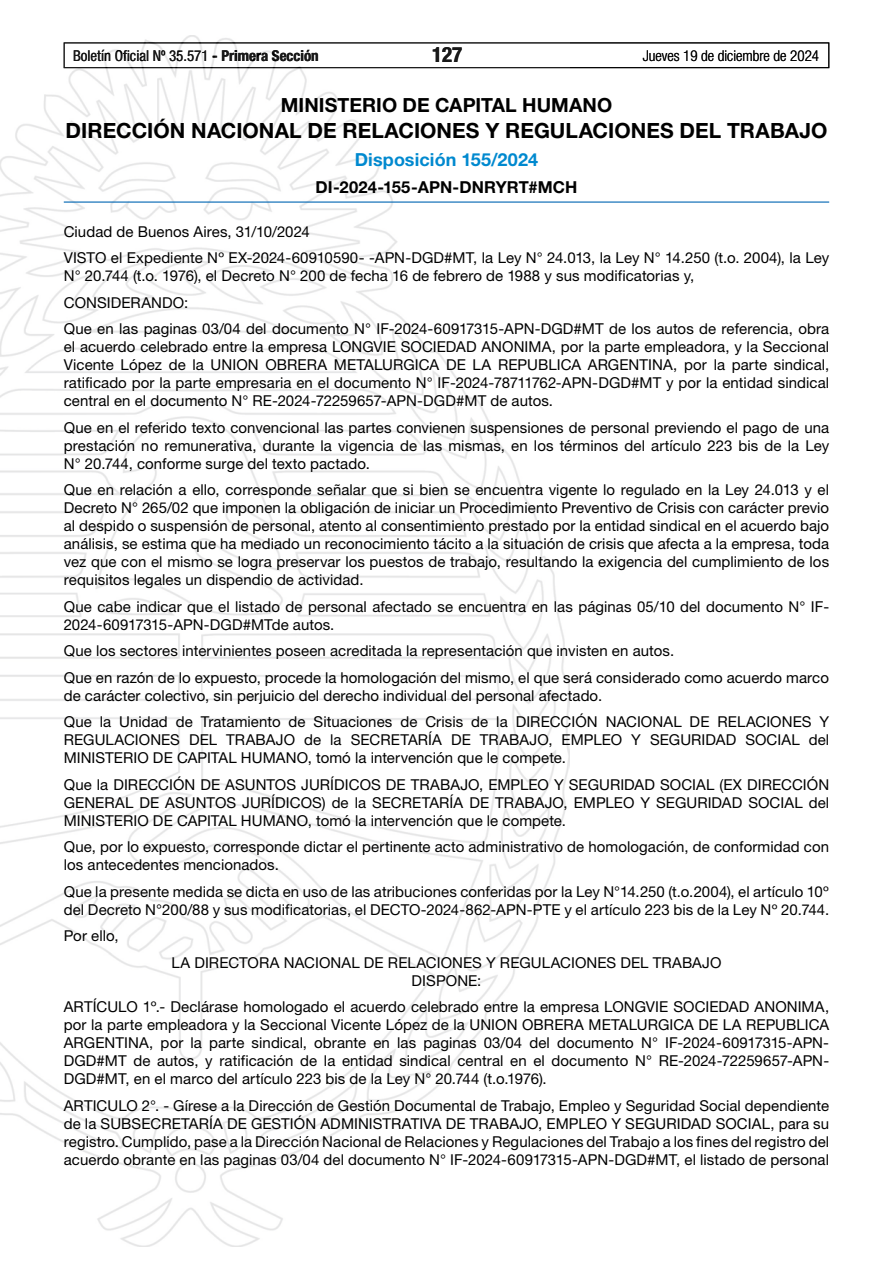
<style>
.page{position:relative;width:893px;height:1263px;background:#fff}
.page>*{position:absolute;margin:0;border:0;box-sizing:border-box;transform-origin:0 0}
.t1{font:700 21px "Helvetica Neue LT Std";color:#000}
.t2{font:700 condensed 21px "Helvetica Neue LT Std";color:#000}
.t3{font:700 19.5px "Helvetica Neue LT Std";letter-spacing:.005em;color:#000}
.t4{font:700 18px "Helvetica Neue LT Std";letter-spacing:.005em;color:#0089cf}
.t5{font:700 16.5px "Helvetica Neue LT Std";letter-spacing:.01em;color:#000}
.t6{font:15px/18px "Helvetica Neue LT Std";letter-spacing:.005em;color:#000}
.t7{font:condensed 15px "Helvetica Neue LT Std";color:#000}
.t8{font:300 condensed 15px "Helvetica Neue LT Std";color:#000}
.s1{font-weight:700}
</style>
<div class="page">
<div style="left:64px;top:43px;width:765px;height:25px;border:1px solid #000"></div>
<img style="left:0;top:35px;width:569px;height:1211px">
<hr style="left:64px;top:201px;width:765px;height:2px;background:#0066b3">
<p class="t7" style="left:73px;top:47px;width:247px">Boletín Oficial Nº 35.571 <span class="s1">- Primera Sección</span></p>
<h1 class="t2" style="left:432px;top:42px;width:32px">127</h1>
<p class="t8" style="left:643px;top:47px;width:178px">Jueves 19 de diciembre de 2024</p>
<h2 class="t3" style="left:281px;top:93px;width:333px">MINISTERIO DE CAPITAL HUMANO</h2>
<h1 class="t1" style="left:66px;top:118px;width:763px">DIRECCIÓN NACIONAL DE RELACIONES Y REGULACIONES DEL TRABAJO</h1>
<p class="t4" style="left:355px;top:149px;width:185px">Disposición 155/2024</p>
<p class="t5" style="left:316px;top:177px;width:263px">DI-2024-155-APN-DNRYRT#MCH</p>
<p class="t6" style="left:64px;top:218px;width:767px;line-height:26.5px">Ciudad de Buenos Aires, 31/10/2024<br>VISTO el Expediente Nº EX-2024-60910590- -APN-DGD#MT, la Ley N° 24.013, la Ley N° 14.250 (t.o. 2004), la Ley</p>
<p class="t6" style="left:64px;top:262px;width:767px;line-height:26.5px">N° 20.744 (t.o. 1976), el Decreto N° 200 de fecha 16 de febrero de 1988 y sus modificatorias y,<br>CONSIDERANDO:<br>Que en las paginas 03/04 del documento N° IF-2024-60917315-APN-DGD#MT de los autos de referencia, obra</p>
<p class="t6" style="left:64px;top:337px;width:767px;text-align:justify">el acuerdo celebrado entre la empresa LONGVIE SOCIEDAD ANONIMA, por la parte empleadora, y la Seccional Vicente López de la UNION OBRERA METALURGICA DE LA REPUBLICA ARGENTINA, por la parte sindical, ratificado por la parte empresaria en el documento N° IF-2024-78711762-APN-DGD#MT y por la entidad sindical central en el documento N° RE-2024-72259657-APN-DGD#MT de autos.</p>
<p class="t6" style="left:64px;top:418px;width:767px;text-align:justify">Que en el referido texto convencional las partes convienen suspensiones de personal previendo el pago de una prestación no remunerativa, durante la vigencia de las mismas, en los términos del artículo 223 bis de la Ley N° 20.744, conforme surge del texto pactado.</p>
<p class="t6" style="left:64px;top:480px;width:767px;text-align:justify">Que en relación a ello, corresponde señalar que si bien se encuentra vigente lo regulado en la Ley 24.013 y el Decreto N° 265/02 que imponen la obligación de iniciar un Procedimiento Preventivo de Crisis con carácter previo al despido o suspensión de personal, atento al consentimiento prestado por la entidad sindical en el acuerdo bajo análisis, se estima que ha mediado un reconocimiento tácito a la situación de crisis que afecta a la empresa, toda vez que con el mismo se logra preservar los puestos de trabajo, resultando la exigencia del cumplimiento de los requisitos legales un dispendio de actividad.</p>
<p class="t6" style="left:64px;top:597px;width:767px">Que cabe indicar que el listado de personal afectado se encuentra en las páginas 05/10 del documento N° IF-<br>2024-60917315-APN-DGD#MTde autos.</p>
<p class="t6" style="left:64px;top:637px;width:767px;line-height:26.5px">Que los sectores intervinientes poseen acreditada la representación que invisten en autos.<br>Que en razón de lo expuesto, procede la homologación del mismo, el que será considerado como acuerdo marco</p>
<p class="t6" style="left:64px;top:682px;width:767px;line-height:26.5px">de carácter colectivo, sin perjuicio del derecho individual del personal afectado.<br>Que la Unidad de Tratamiento de Situaciones de Crisis de la DIRECCIÓN NACIONAL DE RELACIONES Y</p>
<p class="t6" style="left:64px;top:731px;width:767px">REGULACIONES DEL TRABAJO de la SECRETARÍA DE TRABAJO, EMPLEO Y SEGURIDAD SOCIAL del<br>MINISTERIO DE CAPITAL HUMANO, tomó la intervención que le compete.</p>
<p class="t6" style="left:64px;top:775px;width:767px;text-align:justify">Que la DIRECCIÓN DE ASUNTOS JURÍDICOS DE TRABAJO, EMPLEO Y SEGURIDAD SOCIAL (EX DIRECCIÓN GENERAL DE ASUNTOS JURÍDICOS) de la SECRETARÍA DE TRABAJO, EMPLEO Y SEGURIDAD SOCIAL del MINISTERIO DE CAPITAL HUMANO, tomó la intervención que le compete.</p>
<p class="t6" style="left:64px;top:838px;width:767px">Que, por lo expuesto, corresponde dictar el pertinente acto administrativo de homologación, de conformidad con los antecedentes mencionados.</p>
<p class="t6" style="left:64px;top:882px;width:767px">Que la presente medida se dicta en uso de las atribuciones conferidas por la Ley N°14.250 (t.o.2004), el artículo 10º del Decreto N°200/88 y sus modificatorias, el DECTO-2024-862-APN-PTE y el artículo 223 bis de la Ley Nº 20.744.</p>
<p class="t6" style="left:64px;top:927px;width:56px">Por ello,</p>
<p class="t6" style="left:171px;top:953px;width:552px;text-align:center">LA DIRECTORA NACIONAL DE RELACIONES Y REGULACIONES DEL TRABAJO<br>DISPONE:</p>
<p class="t6" style="left:64px;top:998px;width:767px;text-align:justify">ARTÍCULO 1º.- Declárase homologado el acuerdo celebrado entre la empresa LONGVIE SOCIEDAD ANONIMA, por la parte empleadora y la Seccional Vicente López de la UNION OBRERA METALURGICA DE LA REPUBLICA ARGENTINA, por la parte sindical, obrante en las paginas 03/04 del documento N° IF-2024-60917315-APN-DGD#MT de autos, y ratificación de la entidad sindical central en el documento N° RE-2024-72259657-APN-DGD#MT, en el marco del artículo 223 bis de la Ley N° 20.744 (t.o.1976).</p>
<p class="t6" style="left:64px;top:1096px;width:767px;text-align:justify">ARTICULO 2°. - Gírese a la Dirección de Gestión Documental de Trabajo, Empleo y Seguridad Social dependiente de la SUBSECRETARÍA DE GESTIÓN ADMINISTRATIVA DE TRABAJO, EMPLEO Y SEGURIDAD SOCIAL, para su registro. Cumplido, pase a la Dirección Nacional de Relaciones y Regulaciones del Trabajo a los fines del registro del acuerdo obrante en las paginas 03/04 del documento N° IF-2024-60917315-APN-DGD#MT, el listado de personal</p>
</div>
